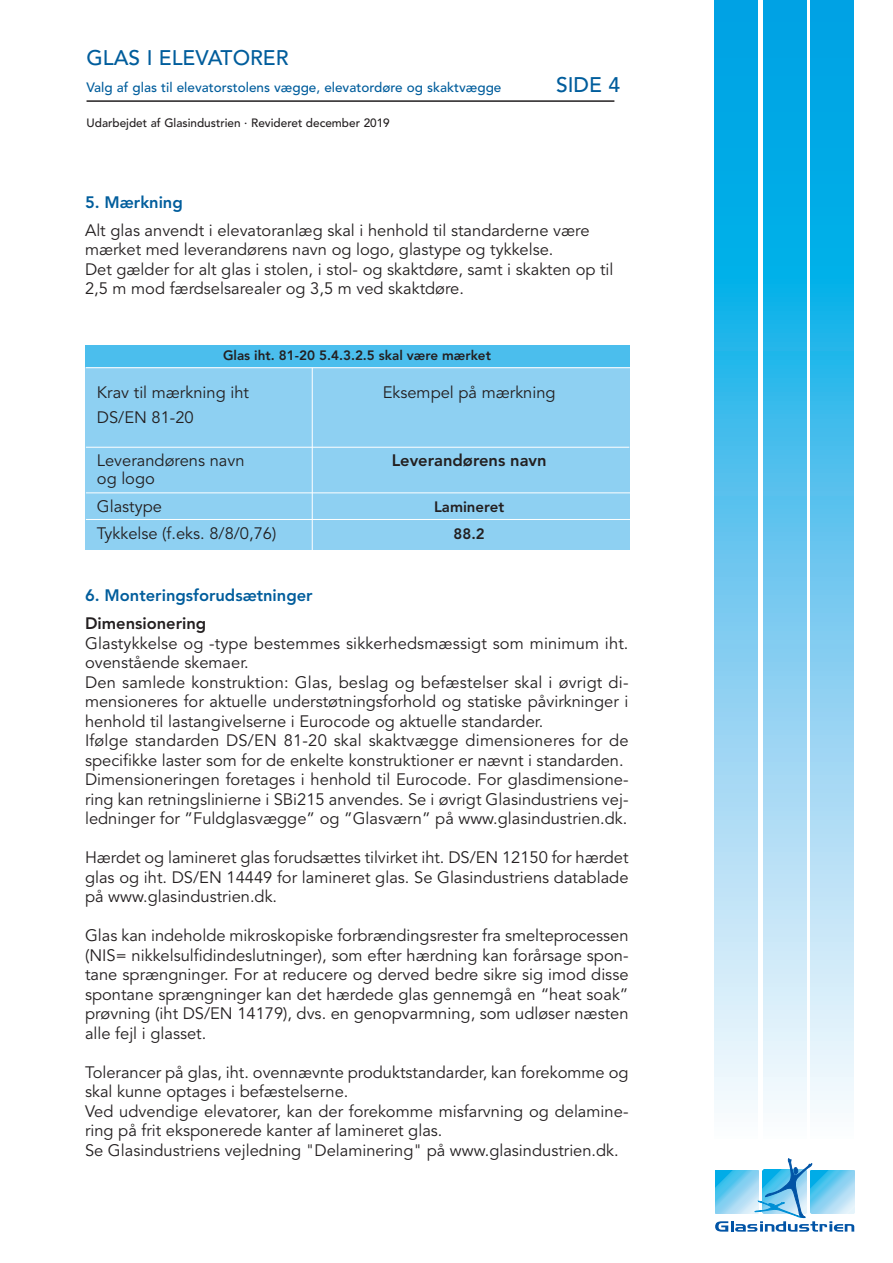
<style>
.page{position:relative;width:893px;height:1263px;background:#fff}
.page>*{position:absolute;margin:0;border:0;box-sizing:border-box;transform-origin:0 0}
.t1{font:500 21px "Avenir";color:#005d9c}
.t2{font:16.5px/19.5px "Avenir";color:#231f20}
.t3{font:800 16.5px "Avenir";color:#005d9c}
.t4{font:800 16.5px "Avenir";color:#231f20}
.t5{font:800 15px "Avenir";color:#231f20}
.t6{font:500 13.5px "Avenir";color:#005d9c}
.t7{font:800 13.5px "Avenir";color:#231f20}
.t8{font:500 12px "Avenir";color:#231f20}
</style>
<div class="page">
<svg style="left:715px;top:0;width:43px;height:1109px;background:#67c8ef"></svg>
<svg style="left:763px;top:0;width:43px;height:1109px;background:#67c8ef"></svg>
<svg style="left:811px;top:0;width:43px;height:1109px;background:#67c8ef"></svg>
<svg style="left:715px;top:1158px;width:139px;height:73px"></svg>
<div style="left:85px;top:368px;width:544px;height:182px;background:#8ed0f2"></div>
<hr style="left:86px;top:447px;width:543px;height:1px;background:#fff">
<hr style="left:86px;top:493px;width:569px;height:1px;background:#fff">
<hr style="left:86px;top:519px;width:581px;height:1px;background:#fff">
<hr style="left:312px;top:368px;width:1px;height:187px;background:#fff">
<hr style="left:87px;top:100px;width:527px;height:2px;background:#231f20">
<div style="left:85px;top:345px;width:544px;height:22px;background:#4bbeed"></div>
<p class="t1" style="left:87px;top:49px;width:204px">GLAS I ELEVATORER</p>
<p class="t6" style="left:87px;top:82px;width:416px">Valg af glas til elevatorstolens vægge, elevatordøre og skaktvægge</p>
<p class="t1" style="left:556px;top:76px;width:66px">SIDE 4</p>
<p class="t8" style="left:87px;top:117px;width:305px">Udarbejdet af Glasindustrien · Revideret december 2019</p>
<p class="t3" style="left:85px;top:195px;width:99px">5. Mærkning</p>
<p class="t2" style="left:85px;top:222px;width:530px">Alt glas anvendt i elevatoranlæg skal i henhold til standarderne være mærket med leverandørens navn og logo, glastype og tykkelse.<br>Det gælder for alt glas i stolen, i stol- og skaktdøre, samt i skakten op til 2,5 m mod færdselsarealer og 3,5 m ved skaktdøre.</p>
<p class="t7" style="left:223px;top:350px;width:269px">Glas iht. 81-20 5.4.3.2.5 skal være mærket</p>
<p class="t2" style="left:97px;top:384px;width:154px">Krav til mærkning iht</p>
<p class="t2" style="left:383px;top:384px;width:174px">Eksempel på mærkning</p>
<p class="t2" style="left:97px;top:410px;width:98px">DS/EN 81-20</p>
<p class="t2" style="left:97px;top:452px;width:149px">Leverandørens navn</p>
<p class="t4" style="left:392px;top:454px;width:156px">Leverandørens navn</p>
<p class="t2" style="left:97px;top:466px;width:67px;line-height:27.6px">og logo<br>Glastype</p>
<p class="t5" style="left:434px;top:500px;width:72px">Lamineret</p>
<p class="t2" style="left:97px;top:526px;width:181px">Tykkelse (f.eks. 8/8/0,76)</p>
<p class="t5" style="left:454px;top:528px;width:33px">88.2</p>
<p class="t3" style="left:85px;top:588px;width:229px">6. Monteringsforudsætninger</p>
<p class="t4" style="left:85px;top:616px;width:123px">Dimensionering</p>
<p class="t2" style="left:85px;top:635px;width:545px">Glastykkelse og -type bestemmes sikkerhedsmæssigt som minimum iht. ovenstående skemaer.<br>Den samlede konstruktion: Glas, beslag og befæstelser skal i øvrigt di&shy;mensioneres for aktuelle understøtningsforhold og statiske påvirkninger i henhold til lastangivelserne i Eurocode og aktuelle standarder.<br>Ifølge standarden DS/EN 81-20 skal skaktvægge dimensioneres for de specifikke laster som for de enkelte konstruktioner er nævnt i standarden.<br>Dimensioneringen foretages i henhold til Eurocode. For glasdimensione&shy;ring kan retningslinierne i SBi215 anvendes. Se i øvrigt Glasindustriens vej&shy;ledninger for ”Fuldglasvægge” og ”Glasværn” på www.glasindustrien.dk.</p>
<p class="t2" style="left:85px;top:849px;width:545px;text-align:justify">Hærdet og lamineret glas forudsættes tilvirket iht. DS/EN 12150 for hærdet glas og iht. DS/EN 14449 for lamineret glas. Se Glasindustriens datablade på www.glasindustrien.dk.</p>
<p class="t2" style="left:85px;top:927px;width:545px;text-align:justify">Glas kan indeholde mikroskopiske forbrændingsrester fra smelteprocessen (NIS= nikkelsulfidindeslutninger), som efter hærdning kan forårsage spon&shy;tane sprængninger. For at reducere og derved bedre sikre sig imod disse spontane sprængninger kan det hærdede glas gennemgå en “heat soak” prøvning (iht DS/EN 14179), dvs. en genopvarmning, som udløser næsten alle fejl i glasset.</p>
<p class="t2" style="left:85px;top:1064px;width:545px">Tolerancer på glas, iht. ovennævnte produktstandarder, kan forekomme og skal kunne optages i befæstelserne.<br>Ved udvendige elevatorer, kan der forekomme misfarvning og delamine&shy;ring på frit eksponerede kanter af lamineret glas.<br>Se Glasindustriens vejledning "Delaminering" på www.glasindustrien.dk.</p>
</div>
